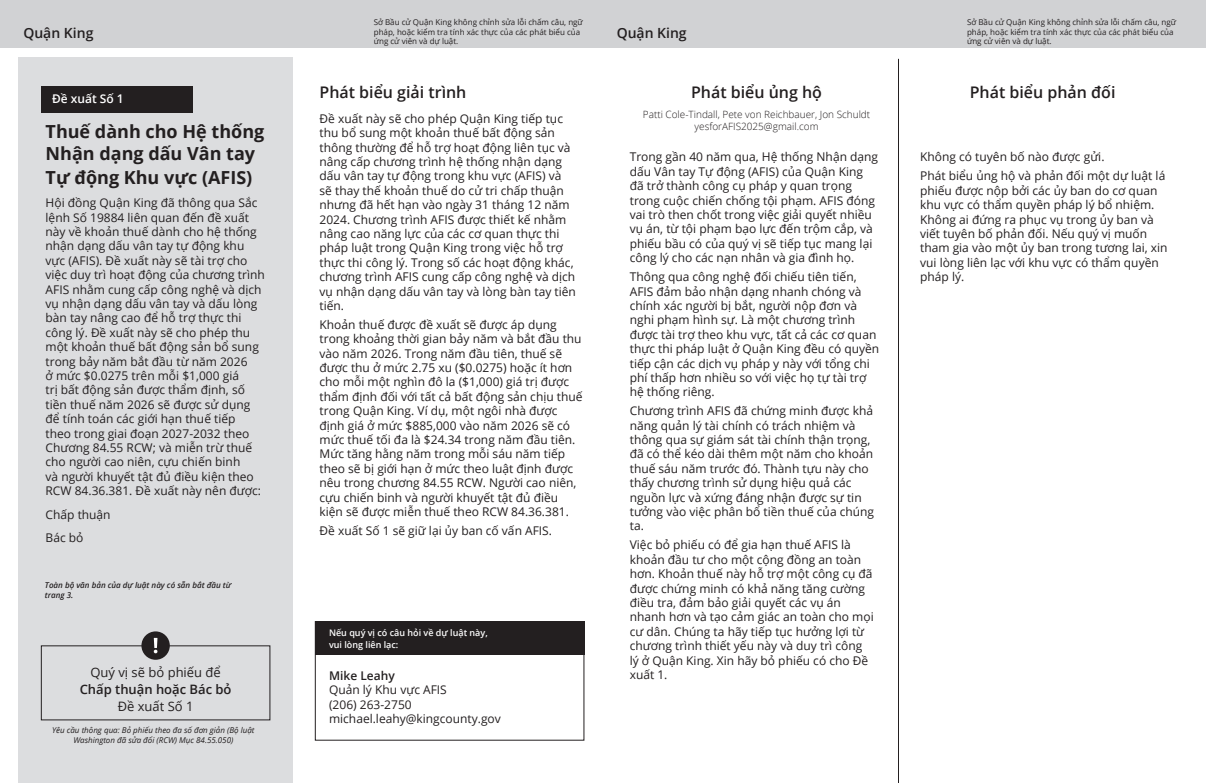
<style>
.page{position:relative;width:1206px;height:783px;background:#fff}
.page>*{position:absolute;margin:0;border:0;box-sizing:border-box;transform-origin:0 0}
.Ballot_title_heading{font:700 18px/21.6px "Open Sans";color:#231f20}
.Measure_Header{font:600 16px "Open Sans";color:#231f20}
.Jurisdiction_header{font:600 14px "Open Sans";color:#231f20}
.Approve_Reject_Y_N{font:600 13px/17px "Open Sans";color:#231f20;text-align:center}
.Approve_Reject_Y_N-2{font:13px "Open Sans";color:#231f20}
.Candidate_Measure_statement{font:12px/14.4px "Open Sans";color:#231f20}
.Ballot_title_body{font:12px/14.4px "Open Sans";color:#231f20}
.Measure_contact_info{font:12px "Open Sans";color:#231f20}
.Proposition{font:600 12px "Open Sans";color:#fff}
.Measure_contact_info-2{font:600 12px "Open Sans";color:#231f20}
.Measure_contact_info-3{font:300 10px "Open Sans";color:#231f20}
.Measure_contact_info_header{font:600 9px/12px "Open Sans";color:#fff}
.t1{font:8px "Open Sans";color:#231f20}
.Requirement_for_passage{font:italic 8px/9.6px "Open Sans";color:#231f20;text-align:center}
.Validation_Summary_Measure_Online{font:italic 600 8px/9.6px "Open Sans";color:#231f20}
.s1{font-weight:400}
</style>
<div class="page">
<div style="left:603px;top:0;width:603px;height:48px;background:#d1d2d4"></div>
<div style="left:0;top:0;width:603px;height:48px;background:#d1d2d4"></div>
<div style="left:18px;top:58px;width:274px;height:725px;background:#dcdddf"></div>
<div style="left:41px;top:86px;width:152px;height:27px;background:#231f20"></div>
<div style="left:315px;top:621px;width:269px;height:34px;background:#231f20"></div>
<hr style="left:898px;top:59px;width:1px;height:724px;background:#231f20">
<div style="left:141px;top:631px;width:29px;height:29px;background:#231f20;border-radius:50%"></div>
<svg style="left:154px;top:638px;width:3px;height:15px"></svg>
<p class="t1" style="left:374px;top:17px;width:211px">Sở Bầu cử Quận King không chỉnh sửa lỗi chấm câu, ngữ</p>
<p class="t1" style="left:374px;top:26px;width:208px">pháp, hoặc kiểm tra tính xác thực của các phát biểu của</p>
<p class="t1" style="left:374px;top:36px;width:86px">ứng cử viên và dự luật.</p>
<p class="Measure_Header" style="left:320px;top:82px;width:148px">Phát biểu giải trình</p>
<p class="Measure_Header" style="left:691px;top:82px;width:133px">Phát biểu ủng hộ</p>
<p class="Measure_Header" style="left:970px;top:82px;width:147px">Phát biểu phản đối</p>
<p class="t1" style="left:967px;top:17px;width:211px">Sở Bầu cử Quận King không chỉnh sửa lỗi chấm câu, ngữ</p>
<p class="t1" style="left:967px;top:26px;width:208px">pháp, hoặc kiểm tra tính xác thực của các phát biểu của</p>
<p class="t1" style="left:967px;top:36px;width:86px">ứng cử viên và dự luật.</p>
<p class="Jurisdiction_header" style="left:23px;top:24px;width:72px">Quận King</p>
<p class="Jurisdiction_header" style="left:617px;top:24px;width:72px">Quận King</p>
<p class="Proposition" style="left:52px;top:90px;width:73px">Đề xuất Số 1</p>
<p class="Ballot_title_heading" style="left:46px;top:120px;width:220px">Thuế dành cho Hệ thống<br>Nhận dạng dấu Vân tay</p>
<p class="Ballot_title_heading" style="left:46px;top:166px;width:208px">Tự động Khu vực (AFIS)</p>
<p class="Ballot_title_body" style="left:46px;top:195px;width:221px">Hội đồng Quận King đã thông qua Sắc lệnh Số 19884 liên quan đến đề xuất này về khoản thuế dành cho hệ thống nhận dạng dấu vân tay tự động khu vực (AFIS). Đề xuất này sẽ tài trợ cho việc duy trì hoạt động của chương trình AFIS nhằm cung cấp công nghệ và dịch vụ nhận dạng dấu vân tay và dấu lòng bàn tay nâng cao để hỗ trợ thực thi công lý. Đề xuất này sẽ cho phép thu một khoản thuế bất động sản bổ sung trong bảy năm bắt đầu từ năm 2026<br>ở mức $0.0275 trên mỗi $1,000 giá<br>trị bất động sản được thẩm định, số tiền thuế năm 2026 sẽ được sử dụng để tính toán các giới hạn thuế tiếp<br>theo trong giai đoạn 2027-2032 theo Chương 84.55 RCW; và miễn trừ thuế cho người cao niên, cựu chiến binh<br>và người khuyết tật đủ điều kiện theo RCW 84.36.381. Đề xuất này nên được:</p>
<p class="Ballot_title_body" style="left:46px;top:507px;width:67px">Chấp thuận</p>
<p class="Ballot_title_body" style="left:46px;top:530px;width:39px">Bác bỏ</p>
<p class="Measure_contact_info-3" style="left:643px;top:108px;width:229px">Patti Cole-Tindall, Pete von Reichbauer, Jon Schuldt</p>
<p class="Measure_contact_info-3" style="left:695px;top:120px;width:125px">yesforAFIS2025@gmail.com</p>
<p class="Candidate_Measure_statement" style="left:320px;top:111px;width:258px">Đề xuất này sẽ cho phép Quận King tiếp tục thu bổ sung một khoản thuế bất động sản thông thường để hỗ trợ hoạt động liên tục và nâng cấp chương trình hệ thống nhận dạng dấu vân tay tự động trong khu vực (AFIS) và sẽ thay thế khoản thuế do cử tri chấp thuận nhưng đã hết hạn vào ngày 31 tháng 12 năm 2024. Chương trình AFIS được thiết kế nhằm nâng cao năng lực của các cơ quan thực thi pháp luật trong Quận King trong việc hỗ trợ thực thi công lý. Trong số các hoạt động khác, chương trình AFIS cung cấp công nghệ và dịch vụ nhận dạng dấu vân tay và lòng bàn tay tiên tiến.</p>
<p class="Candidate_Measure_statement" style="left:320px;top:317px;width:265px">Khoản thuế được đề xuất sẽ được áp dụng trong khoảng thời gian bảy năm và bắt đầu thu vào năm 2026. Trong năm đầu tiên, thuế sẽ được thu ở mức 2.75 xu ($0.0275) hoặc ít hơn cho mỗi một nghìn đô la ($1,000) giá trị được thẩm định đối với tất cả bất động sản chịu thuế trong Quận King. Ví dụ, một ngôi nhà được định giá ở mức $885,000 vào năm 2026 sẽ có mức thuế tối đa là $24.34 trong năm đầu tiên.<br>Mức tăng hằng năm trong mỗi sáu năm tiếp theo sẽ bị giới hạn ở mức theo luật định được nêu trong chương 84.55 RCW. Người cao niên, cựu chiến binh và người khuyết tật đủ điều kiện sẽ được miễn thuế theo RCW 84.36.381.</p>
<p class="Candidate_Measure_statement" style="left:320px;top:523px;width:234px">Đề xuất Số 1 sẽ giữ lại ủy ban cố vấn AFIS.</p>
<p class="Candidate_Measure_statement" style="left:920px;top:150px;width:186px">Không có tuyên bố nào được gửi.</p>
<p class="Candidate_Measure_statement" style="left:920px;top:168px;width:249px">Phát biểu ủng hộ và phản đối một dự luật lá phiếu được nộp bởi các ủy ban do cơ quan khu vực có thẩm quyền pháp lý bổ nhiệm.<br>Không ai đứng ra phục vụ trong ủy ban và viết tuyên bố phản đối. Nếu quý vị muốn tham gia vào một ủy ban trong tương lai, xin vui lòng liên lạc với khu vực có thẩm quyền pháp lý.</p>
<p class="Candidate_Measure_statement" style="left:630px;top:150px;width:250px">Trong gần 40 năm qua, Hệ thống Nhận dạng dấu Vân tay Tự động (AFIS) của Quận King đã trở thành công cụ pháp y quan trọng trong cuộc chiến chống tội phạm. AFIS đóng vai trò then chốt trong việc giải quyết nhiều vụ án, từ tội phạm bạo lực đến trộm cắp, và phiếu bầu có của quý vị sẽ tiếp tục mang lại công lý cho các nạn nhân và gia đình họ.</p>
<p class="Candidate_Measure_statement" style="left:630px;top:269px;width:251px">Thông qua công nghệ đối chiếu tiên tiến, AFIS đảm bảo nhận dạng nhanh chóng và chính xác người bị bắt, người nộp đơn và nghi phạm hình sự. Là một chương trình được tài trợ theo khu vực, tất cả các cơ quan thực thi pháp luật ở Quận King đều có quyền tiếp cận các dịch vụ pháp y này với tổng chi phí thấp hơn nhiều so với việc họ tự tài trợ hệ thống riêng.</p>
<p class="Candidate_Measure_statement" style="left:630px;top:403px;width:246px">Chương trình AFIS đã chứng minh được khả năng quản lý tài chính có trách nhiệm và thông qua sự giám sát tài chính thận trọng, đã có thể kéo dài thêm một năm cho khoản thuế sáu năm trước đó. Thành tựu này cho thấy chương trình sử dụng hiệu quả các nguồn lực và xứng đáng nhận được sự tin tưởng vào việc phân bổ tiền thuế của chúng ta.</p>
<p class="Candidate_Measure_statement" style="left:630px;top:537px;width:245px">Việc bỏ phiếu có để gia hạn thuế AFIS là khoản đầu tư cho một cộng đồng an toàn hơn. Khoản thuế này hỗ trợ một công cụ đã được chứng minh có khả năng tăng cường điều tra, đảm bảo giải quyết các vụ án nhanh hơn và tạo cảm giác an toàn cho mọi cư dân. Chúng ta hãy tiếp tục hưởng lợi từ chương trình thiết yếu này và duy trì công lý ở Quận King. Xin hãy bỏ phiếu có cho Đề xuất 1.</p>
<p class="Validation_Summary_Measure_Online" style="left:45px;top:580px;width:188px">Toàn bộ văn bản của dự luật này có sẵn bắt đầu từ trang 3.</p>
<p class="Measure_contact_info_header" style="left:329px;top:626px;width:160px">Nếu quý vị có câu hỏi về dự luật này, vui lòng liên lạc:</p>
<p class="Approve_Reject_Y_N" style="left:80px;top:663px;width:153px"><span class="s1">Quý vị sẽ bỏ phiếu để<br></span>Chấp thuận hoặc Bác bỏ</p>
<p class="Approve_Reject_Y_N-2" style="left:118px;top:697px;width:77px">Đề xuất Số 1</p>
<p class="Measure_contact_info-2" style="left:329px;top:667px;width:67px">Mike Leahy</p>
<p class="Measure_contact_info" style="left:329px;top:682px;width:119px">Quản lý Khu vực AFIS</p>
<p class="Measure_contact_info" style="left:329px;top:696px;width:84px">(206) 263-2750</p>
<p class="Measure_contact_info" style="left:329px;top:710px;width:173px">michael.leahy@kingcounty.gov</p>
<p class="Requirement_for_passage" style="left:52px;top:725px;width:204px">Yêu cầu thông qua: Bỏ phiếu theo đa số đơn giản (Bộ luật<br>Washington đã sửa đổi (RCW) Mục 84.55.050)</p>
</div>
